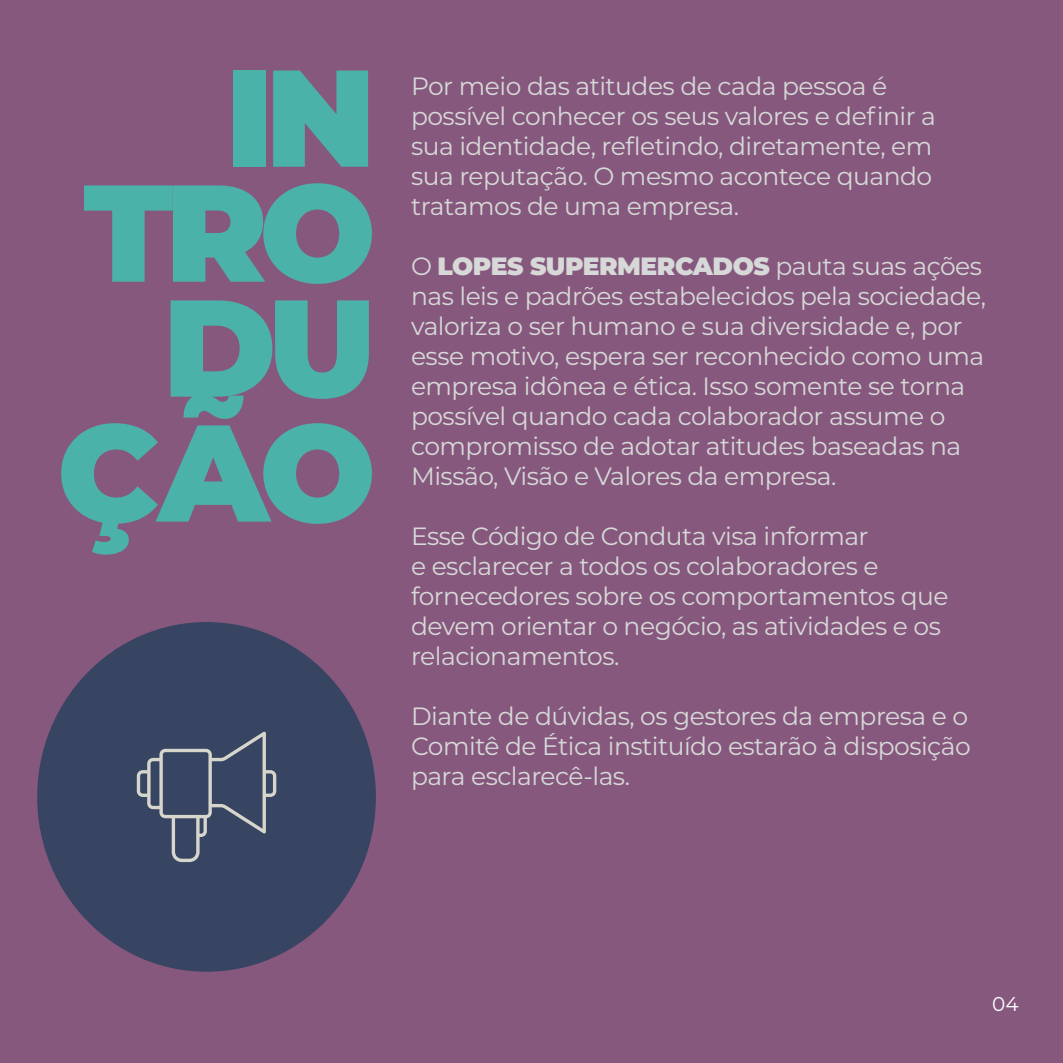
<style>
.page{position:relative;width:1063px;height:1063px;background:#87587e}
.page>*{position:absolute;margin:0;border:0;box-sizing:border-box;transform-origin:0 0}
.t1{font:900 137.5px/118.2px "Montserrat";letter-spacing:-.06em;color:#4ab2a8;text-align:right}
.t2{font:25px/30px "Montserrat";letter-spacing:-.02em;color:#d6d9d7}
.t3{font:20px "Montserrat";color:#fff}
.s1{font-weight:900}
</style>
<div class="page">
<div style="left:37px;top:622px;width:339px;height:350px;background:#374462;border-radius:50%"></div>
<svg style="left:137px;top:732px;width:139px;height:130px"></svg>
<h1 class="t1" style="left:57px;top:50px;width:320px">IN<br>TRO<br>DU<br>ÇÃO</h1>
<p class="t2" style="left:411px;top:70px;width:527px">Por meio das atitudes de cada pessoa é possível conhecer os seus valores e definir a sua identidade, refletindo, diretamente, em sua reputação. O mesmo acontece quando tratamos de uma empresa.</p>
<p class="t2" style="left:411px;top:250px;width:577px">O <span class="s1">LOPES SUPERMERCADOS</span> pauta suas ações nas leis e padrões estabelecidos pela sociedade, valoriza o ser humano e sua diversidade e, por esse motivo, espera ser reconhecido como uma empresa idônea e ética. Isso somente se torna possível quando cada colaborador assume o compromisso de adotar atitudes baseadas na Missão, Visão e Valores da empresa.</p>
<p class="t2" style="left:411px;top:520px;width:539px">Esse Código de Conduta visa informar<br>e esclarecer a todos os colaboradores e fornecedores sobre os comportamentos que devem orientar o negócio, as atividades e os relacionamentos.</p>
<p class="t2" style="left:411px;top:700px;width:561px;text-align:justify">Diante de dúvidas, os gestores da empresa e o Comitê de Ética instituído estarão à disposição para esclarecê-las.</p>
<p class="t3" style="left:992px;top:991px;width:28px">04</p>
</div>
